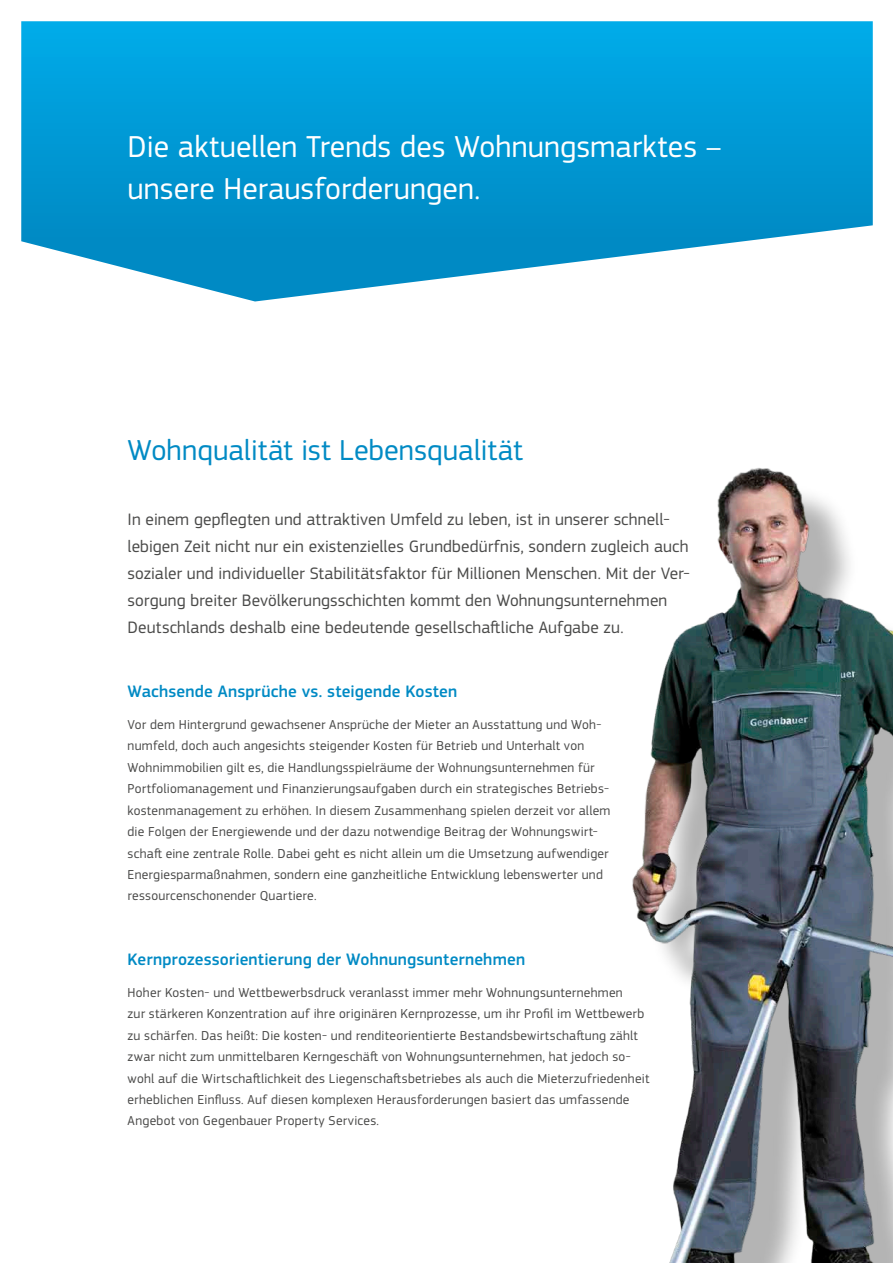
<style>
.page{position:relative;width:893px;height:1263px;background:#fff}
.page>*{position:absolute;margin:0;border:0;box-sizing:border-box;transform-origin:0 0}
.Copytext{font:31.5px/42px "PF Square Sans Pro";letter-spacing:.005em;color:#fff}
.Subhead{font:30px "PF Square Sans Pro";letter-spacing:.005em;color:#008ac4}
.Einstiegstext__Tease{font:17.25px/27px "PF Square Sans Pro";letter-spacing:.01em;color:#4a4a49}
.Subhead_Copytext{font:500 17.25px "PF Square Sans Pro";letter-spacing:.01em;color:#008ac4}
.Copytext-2{font:13.5px/21.5px "PF Square Sans Pro";letter-spacing:.02em;color:#4a4a49}
</style>
<div class="page">
<svg style="left:21px;top:21px;width:852px;height:280px;background:#20a6da"></svg>
<img style="left:632px;top:468px;width:261px;height:795px">
<p class="Copytext" style="left:128px;top:126px;width:596px">Die aktuellen Trends des Wohnungsmarktes – unsere Herausforderungen.</p>
<p class="Subhead" style="left:128px;top:433px;width:397px">Wohnqualität ist Lebensqualität</p>
<p class="Einstiegstext__Tease" style="left:128px;top:505px;width:564px">In einem gepflegten und attraktiven Umfeld zu leben, ist in unserer schnell&shy;lebigen Zeit nicht nur ein existenzielles Grundbedürfnis, sondern zugleich auch sozialer und individueller Stabilitätsfaktor für Millionen Menschen. Mit der Ver&shy;sorgung breiter Bevölkerungsschichten kommt den Wohnungsunternehmen Deutschlands deshalb eine bedeutende gesellschaftliche Aufgabe zu.</p>
<p class="Subhead_Copytext" style="left:128px;top:681px;width:331px">Wachsende Ansprüche vs. steigende Kosten</p>
<p class="Copytext-2" style="left:128px;top:714px;width:484px">Vor dem Hintergrund gewachsener Ansprüche der Mieter an Ausstattung und Woh&shy;numfeld, doch auch angesichts steigender Kosten für Betrieb und Unterhalt von Wohnimmobilien gilt es, die Handlungsspielräume der Wohnungsunternehmen für Portfoliomanagement und Finanzierungsaufgaben durch ein strategisches Betriebs&shy;kostenmanagement zu erhöhen. In diesem Zusammenhang spielen derzeit vor allem die Folgen der Energiewende und der dazu notwendige Beitrag der Wohnungswirt&shy;schaft eine zentrale Rolle. Dabei geht es nicht allein um die Umsetzung aufwendiger Energiesparmaßnahmen, sondern eine ganzheitliche Entwicklung lebenswerter und ressourcenschonender Quartiere.</p>
<p class="Subhead_Copytext" style="left:128px;top:949px;width:399px">Kernprozessorientierung der Wohnungsunternehmen</p>
<p class="Copytext-2" style="left:128px;top:982px;width:523px">Hoher Kosten- und Wettbewerbsdruck veranlasst immer mehr Wohnungsunternehmen<br>zur stärkeren Konzentration auf ihre originären Kernprozesse, um ihr Profil im Wettbewerb zu schärfen. Das heißt: Die kosten- und renditeorientierte Bestandsbewirtschaftung zählt zwar nicht zum unmittelbaren Kerngeschäft von Wohnungsunternehmen, hat jedoch so&shy;wohl auf die Wirtschaftlichkeit des Liegenschaftsbetriebes als auch die Mieterzufriedenheit erheblichen Einfluss. Auf diesen komplexen Herausforderungen basiert das umfassende Angebot von Gegenbauer Property Services.</p>
</div>
